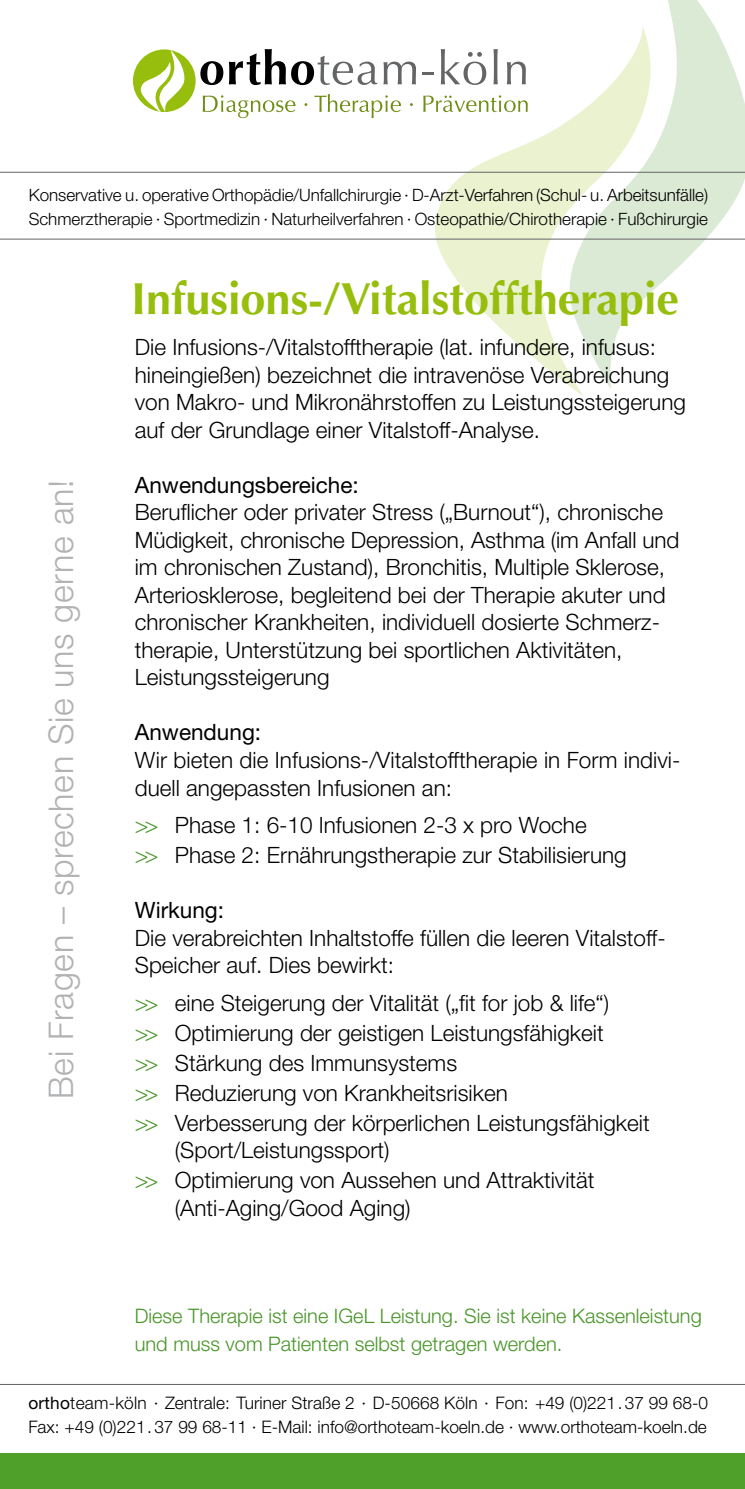
<style>
.page{position:relative;width:745px;height:1489px;background:#fff}
.page>*{position:absolute;margin:0;border:0;box-sizing:border-box;transform-origin:0 0}
.t1{font:700 45px "Optima";color:#97be0d}
.t2{font:300 34px "Helvetica Neue";letter-spacing:.02em;color:#b1b2b4}
.t3{font:300 22.5px/27.5px "Helvetica Neue";color:#000}
.t4{font:22.5px "Helvetica Neue";color:#000}
.t5{font:300 20px/27.5px "Helvetica Neue";color:#489528}
.t6{font:300 17.25px/23.8px "Helvetica Neue";color:#000}
.t7{font:300 17px/23.8px "Helvetica Neue";color:#000}
.s1{color:#489528}
.s2{font-weight:400}
</style>
<div class="page">
<svg style="left:427px;top:49px;width:157px;height:348px"></svg>
<svg style="left:564px;top:0;width:180px;height:390px"></svg>
<div style="left:0;top:1453px;width:744px;height:35px;background:#4fa02a"></div>
<hr style="left:0;top:1383px;width:744px;height:1px;background:#646567">
<hr style="left:0;top:172px;width:744px;height:1px;background:#646567">
<hr style="left:0;top:239px;width:744px;height:1px;background:#646567">
<div style="left:133px;top:49px;width:62px;height:63px;background:#97be0d;border-radius:50%"></div>
<svg style="left:200px;top:61px;width:23px;height:24px"></svg>
<svg style="left:229px;top:49px;width:148px;height:36px"></svg>
<svg style="left:383px;top:62px;width:33px;height:22px"></svg>
<svg style="left:422px;top:72px;width:12px;height:3px"></svg>
<svg style="left:440px;top:49px;width:46px;height:36px"></svg>
<svg style="left:493px;top:49px;width:4px;height:35px"></svg>
<svg style="left:506px;top:62px;width:19px;height:22px"></svg>
<svg style="left:140px;top:49px;width:46px;height:64px"></svg>
<svg style="left:203px;top:95px;width:92px;height:23px"></svg>
<svg style="left:314px;top:94px;width:86px;height:24px"></svg>
<svg style="left:423px;top:95px;width:104px;height:17px"></svg>
<p class="t7" style="left:29px;top:183px;width:680px">Konservative u. operative Orthopädie/Unfallchirurgie · D-Arzt-Verfahren (Schul- u. Arbeitsunfälle)<br>Schmerztherapie · Sportmedizin · Naturheilverfahren · Osteopathie/Chirotherapie · Fußchirurgie</p>
<h2 class="t2" style="left:40px;top:1098px;width:621px;rotate:-90deg">Bei Fragen – sprechen Sie uns gerne an!</h2>
<h1 class="t1" style="left:131px;top:272px;width:549px">Infusions-/Vitalstofftherapie</h1>
<p class="t3" style="left:135px;top:333px;width:552px">Die Infusions-/Vitalstofftherapie (lat. infundere, infusus: hineingießen) bezeichnet die intravenöse Verabreichung von Makro- und Mikronährstoffen zu Leistungssteigerung auf der Grundlage einer Vitalstoff-Analyse.</p>
<p class="t4" style="left:135px;top:471px;width:225px">Anwendungsbereiche:</p>
<p class="t3" style="left:135px;top:498px;width:546px">Beruflicher oder privater Stress („Burnout“), chronische Müdigkeit, chronische Depression, Asthma (im Anfall und im chronischen Zustand), Bronchitis, Multiple Sklerose, Arteriosklerose, begleitend bei der Therapie akuter und chronischer Krankheiten, individuell dosierte Schmerz&shy;therapie, Unterstützung bei sportlichen Aktivitäten, Leistungssteigerung</p>
<p class="t4" style="left:135px;top:719px;width:128px">Anwendung:</p>
<p class="t3" style="left:135px;top:745px;width:547px">Wir bieten die Infusions-/Vitalstofftherapie in Form indivi&shy;duell angepassten Infusionen an:</p>
<p class="t3" style="left:135px;top:809px;width:493px;line-height:30px"><span class="s1">&gt;&gt;</span> Phase 1: 6-10 Infusionen 2-3 x pro Woche<br><span class="s1">&gt;&gt;</span> Phase 2: Ernährungstherapie zur Stabilisierung</p>
<p class="t4" style="left:135px;top:896px;width:91px">Wirkung:</p>
<p class="t3" style="left:135px;top:923px;width:532px">Die verabreichten Inhaltstoffe füllen die leeren Vitalstoff-<br>Speicher auf. Dies bewirkt:</p>
<p class="t3" style="left:135px;top:987px;width:516px;line-height:30px"><span class="s1">&gt;&gt;</span> eine Steigerung der Vitalität („fit for job &amp; life“)<br><span class="s1">&gt;&gt;</span> Optimierung der geistigen Leistungsfähigkeit<br><span class="s1">&gt;&gt;</span> Stärkung des Immunsystems<br><span class="s1">&gt;&gt;</span> Reduzierung von Krankheitsrisiken<br><span class="s1">&gt;&gt;</span> Verbesserung der körperlichen Leistungsfähigkeit</p>
<p class="t3" style="left:135px;top:1134px;width:461px;line-height:30px;text-indent:40px">(Sport/Leistungssport)<br><span class="s1">&gt;&gt;</span> Optimierung von Aussehen und Attraktivität</p>
<p class="t3" style="left:175px;top:1193px;width:237px">(Anti-Aging/Good Aging)</p>
<p class="t5" style="left:135px;top:1301px;width:568px">Diese Therapie ist eine IGeL Leistung. Sie ist keine Kassenleistung und muss vom Patienten selbst getragen werden.</p>
<p class="t6" style="left:28px;top:1390px;width:680px"><span class="s2">ortho</span>team-köln · Zentrale: Turiner Straße 2 · D-50668 Köln · Fon: +49 (0)221 . 37 99 68-0<br>Fax: +49 (0)221 . 37 99 68-11 · E-Mail: info@orthoteam-koeln.de · www.orthoteam-koeln.de</p>
</div>
